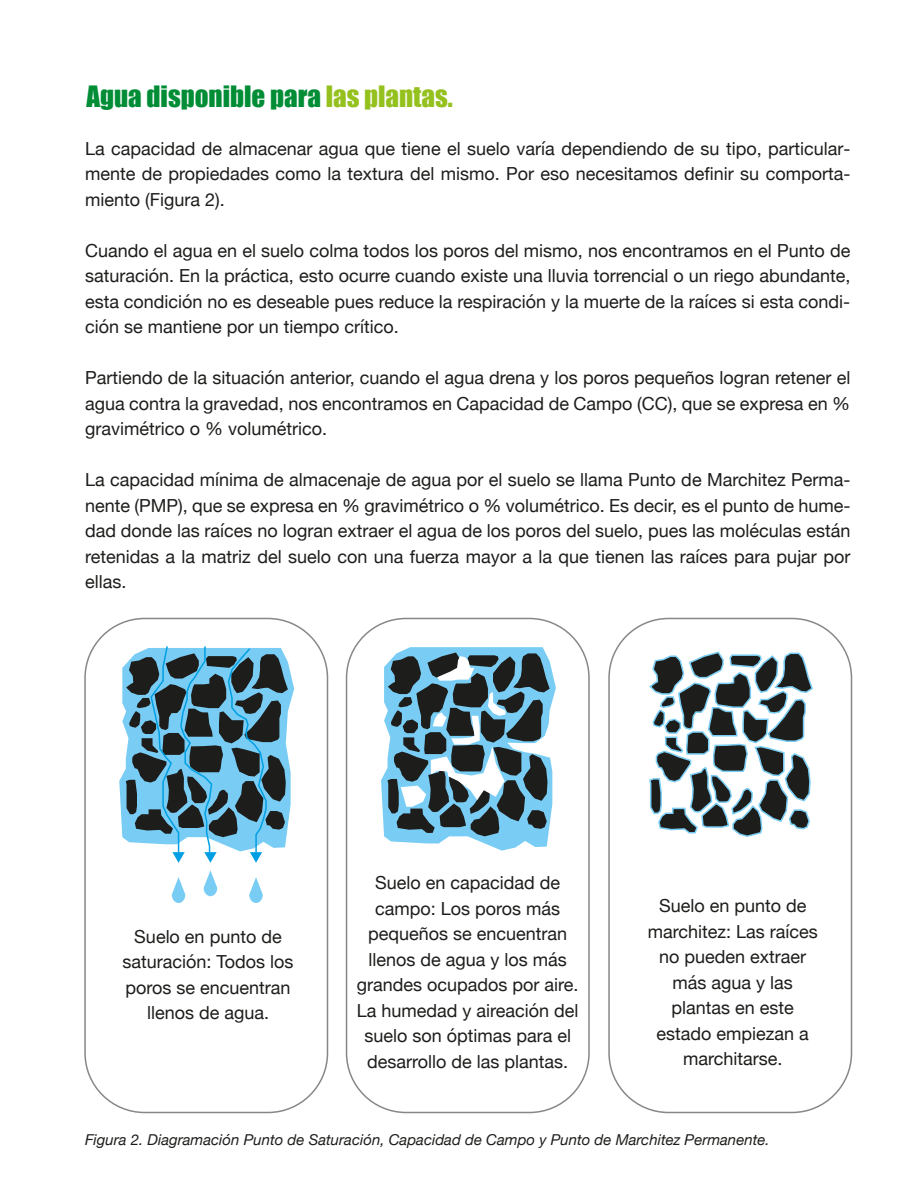
<style>
.page{position:relative;width:918px;height:1188px;background:#fff}
.page>*{position:absolute;margin:0;border:0;box-sizing:border-box;transform-origin:0 0}
.t1{font:27px "Impact";color:#008d36}
.t2{font:18px/25.5px "Helvetica Neue";color:#1d1d1b;text-align:justify}
.t3{font:italic 15px "Helvetica Neue";color:#1d1d1b}
.s1{color:#95c11f}
</style>
<div class="page">
<svg style="left:381px;top:647px;width:175px;height:204px"></svg>
<svg style="left:649px;top:651px;width:164px;height:186px"></svg>
<svg style="left:119px;top:646px;width:175px;height:217px;background:#648c9e"></svg>
<svg style="left:172px;top:877px;width:13px;height:26px"></svg>
<svg style="left:204px;top:870px;width:13px;height:26px"></svg>
<svg style="left:249px;top:877px;width:14px;height:26px"></svg>
<div style="left:84px;top:618px;width:244px;height:495px;border:2px solid #878787;border-radius:60px"></div>
<div style="left:346px;top:618px;width:244px;height:495px;border:2px solid #878787;border-radius:60px"></div>
<div style="left:608px;top:618px;width:244px;height:495px;border:2px solid #878787;border-radius:60px"></div>
<h1 class="t1" style="left:86px;top:76px;width:368px">Agua disponible para <span class="s1">las plantas.</span></h1>
<p class="t2" style="left:85px;top:137px;width:767px">La capacidad de almacenar agua que tiene el suelo varía dependiendo de su tipo, particular&shy;mente de propiedades como la textura del mismo. Por eso necesitamos definir su comporta&shy;miento (Figura 2).</p>
<p class="t2" style="left:85px;top:239px;width:767px">Cuando el agua en el suelo colma todos los poros del mismo, nos encontramos en el Punto de saturación. En la práctica, esto ocurre cuando existe una lluvia torrencial o un riego abundante, esta condición no es deseable pues reduce la respiración y la muerte de la raíces si esta condi&shy;ción se mantiene por un tiempo crítico.</p>
<p class="t2" style="left:85px;top:366px;width:767px">Partiendo de la situación anterior, cuando el agua drena y los poros pequeños logran retener el agua contra la gravedad, nos encontramos en Capacidad de Campo (CC), que se expresa en % gravimétrico o % volumétrico.</p>
<p class="t2" style="left:85px;top:468px;width:767px">La capacidad mínima de almacenaje de agua por el suelo se llama Punto de Marchitez Perma&shy;nente (PMP), que se expresa en % gravimétrico o % volumétrico. Es decir, es el punto de hume&shy;dad donde las raíces no logran extraer el agua de los poros del suelo, pues las moléculas están retenidas a la matriz del suelo con una fuerza mayor a la que tienen las raíces para pujar por ellas.</p>
<p class="t2" style="left:123px;top:925px;width:173px;text-align:center">Suelo en punto de saturación: Todos los poros se encuentran llenos de agua.</p>
<p class="t2" style="left:357px;top:871px;width:223px;text-align:center">Suelo en capacidad de campo: Los poros más pequeños se encuentran llenos de agua y los más grandes ocupados por aire.<br>La humedad y aireación del suelo son óptimas para el desarrollo de las plantas.</p>
<p class="t2" style="left:648px;top:894px;width:172px;text-align:center">Suelo en punto de marchitez: Las raíces no pueden extraer más agua y las plantas en este estado empiezan a marchitarse.</p>
<p class="t3" style="left:85px;top:1129px;width:686px">Figura 2. Diagramación Punto de Saturación, Capacidad de Campo y Punto de Marchitez Permanente.</p>
</div>
